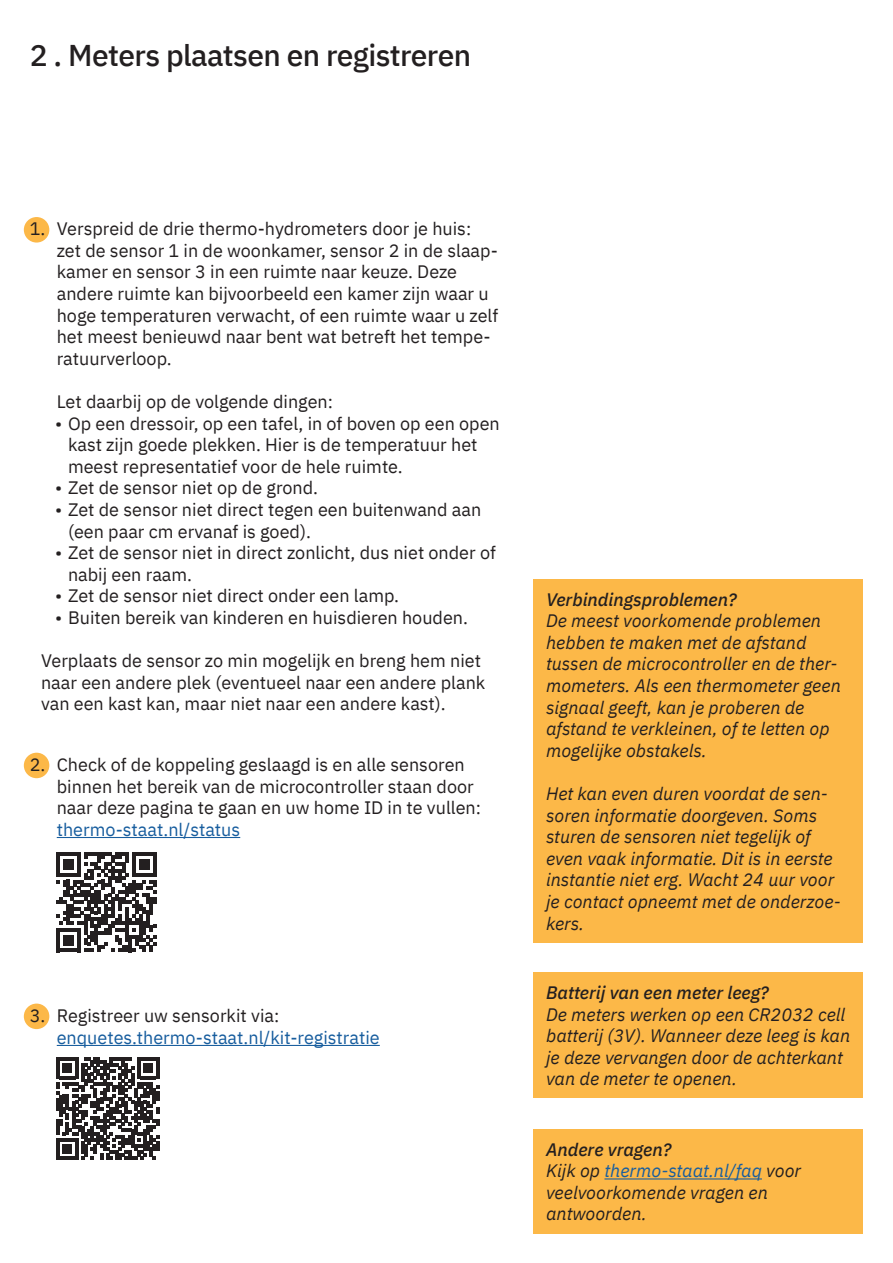
<style>
.page{position:relative;width:893px;height:1263px;background:#fff}
.page>*{position:absolute;margin:0;border:0;box-sizing:border-box;transform-origin:0 0}
.t1{font:500 30px "IBM Plex Sans";letter-spacing:-.02em;color:#231f20}
.t2{font:18px/21.6px "IBM Plex Sans";color:#231f20}
.t3{font:italic 18px/21.6px "IBM Plex Sans";color:#231f20}
.t4{font:18px/21.6px "IBM Plex Sans";color:#175d9e}
.s1{color:#175d9e}
.s2{color:#231f20}
.s3{font-weight:500}
</style>
<div class="page">
<div style="left:24px;top:217px;width:25px;height:26px;background:#fcb848;border-radius:50%"></div>
<div style="left:24px;top:753px;width:25px;height:25px;background:#fcb848;border-radius:50%"></div>
<div style="left:24px;top:1003px;width:25px;height:26px;background:#fcb848;border-radius:50%"></div>
<hr style="left:57px;top:837px;width:183px;height:1px;background:#175d9e">
<div style="left:533px;top:972px;width:330px;height:126px;background:#fcb848"></div>
<div style="left:533px;top:1129px;width:330px;height:104px;background:#fcb848"></div>
<hr style="left:604px;top:1178px;width:158px;height:1px;background:#175d9e">
<div style="left:533px;top:579px;width:330px;height:363px;background:#fcb848"></div>
<svg style="left:56px;top:1057px;width:103px;height:103px"></svg>
<svg style="left:56px;top:852px;width:100px;height:100px"></svg>
<hr style="left:57px;top:1045px;width:323px;height:1px;background:#175d9e">
<h2 class="t1" style="left:30px;top:32px;width:443px">2 . Meters plaatsen en registreren</h2>
<p class="t2" style="left:57px;top:216px;width:443px;text-indent:-27px">1. Verspreid de drie thermo-hydrometers door je huis: zet de sensor 1 in de woonkamer, sensor 2 in de slaap&shy;kamer en sensor 3 in een ruimte naar keuze. Deze andere ruimte kan bijvoorbeeld een kamer zijn waar u hoge temperaturen verwacht, of een ruimte waar u zelf het meest benieuwd naar bent wat betreft het tempe&shy;ratuurverloop.</p>
<p class="t2" style="left:57px;top:389px;width:278px">Let daarbij op de volgende dingen:</p>
<p class="t2" style="left:68px;top:411px;width:433px;text-indent:-13px">• Op een dressoir, op een tafel, in of boven op een open kast zijn goede plekken. Hier is de temperatuur het meest representatief voor de hele ruimte.</p>
<p class="t2" style="left:55px;top:476px;width:264px">• Zet de sensor niet op de grond.</p>
<p class="t2" style="left:68px;top:497px;width:415px;text-indent:-13px">• Zet de sensor niet direct tegen een buitenwand aan (een paar cm ervanaf is goed).</p>
<p class="t2" style="left:68px;top:540px;width:429px;text-indent:-13px">• Zet de sensor niet in direct zonlicht, dus niet onder of nabij een raam.</p>
<p class="t2" style="left:55px;top:584px;width:345px">• Zet de sensor niet direct onder een lamp.</p>
<p class="t2" style="left:55px;top:605px;width:414px">• Buiten bereik van kinderen en huisdieren houden.</p>
<p class="t2" style="left:41px;top:648px;width:446px">Verplaats de sensor zo min mogelijk en breng hem niet naar een andere plek (eventueel naar een andere plank van een kast kan, maar niet naar een andere kast).</p>
<p class="t2" style="left:57px;top:752px;width:426px;text-indent:-27px">2. Check of de koppeling geslaagd is en alle sensoren binnen het bereik van de microcontroller staan door naar deze pagina te gaan en uw home ID in te vullen: <span class="s1">thermo-staat.nl/status</span></p>
<p class="t4" style="left:57px;top:1003px;width:325px;text-indent:-27px"><span class="s2">3. Registreer uw sensorkit via: </span>enquetes.thermo-staat.nl/kit-registratie</p>
<p class="t3" style="left:546px;top:587px;width:296px"><span class="s3">Verbindingsproblemen?<br></span>De meest voorkomende problemen hebben te maken met de afstand tussen de microcontroller en de ther&shy;mometers. Als een thermometer geen signaal geeft, kan je proberen de afstand te verkleinen, of te letten op mogelijke obstakels.</p>
<p class="t3" style="left:546px;top:781px;width:296px">Het kan even duren voordat de sen&shy;soren informatie doorgeven. Soms sturen de sensoren niet tegelijk of even vaak informatie. Dit is in eerste instantie niet erg. Wacht 24 uur voor je contact opneemt met de onderzoe&shy;kers.</p>
<p class="t3" style="left:546px;top:980px;width:306px"><span class="s3">Batterij van een meter leeg?<br></span>De meters werken op een CR2032 cell batterij (3V). Wanneer deze leeg is kan je deze vervangen door de achterkant van de meter te openen.</p>
<p class="t3" style="left:546px;top:1137px;width:257px"><span class="s3">Andere vragen?<br></span>Kijk op <span class="s1">thermo-staat.nl/faq</span> voor veelvoorkomende vragen en antwoorden.</p>
</div>
